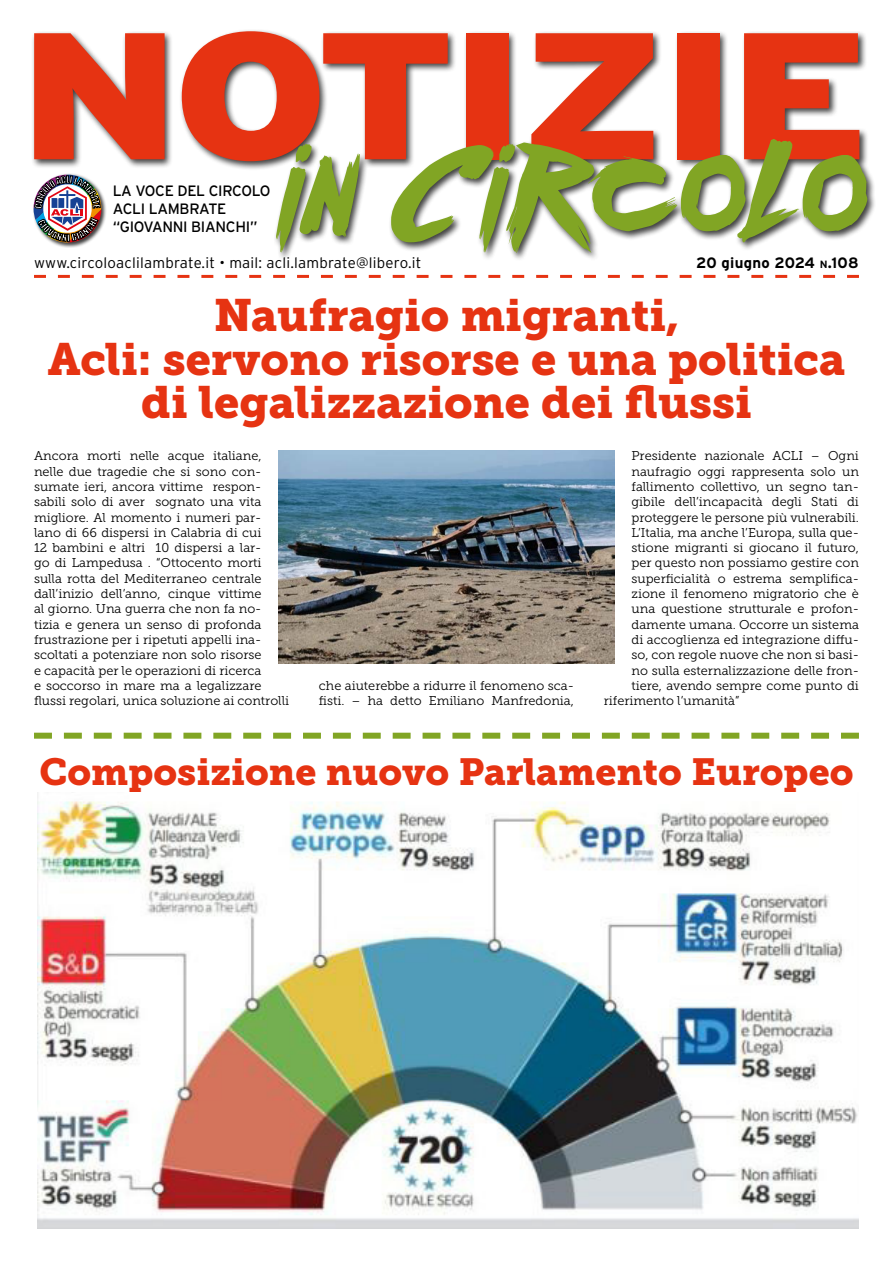
<style>
.page{position:relative;width:893px;height:1263px;background:#fff}
.page>*{position:absolute;margin:0;border:0;box-sizing:border-box;transform-origin:0 0}
.t1{font:900 180px "Interstate";letter-spacing:-.03em;color:#e63312;scale:1.18 1}
.t2{font:105px "outrunfuture";letter-spacing:-.035em;color:#81a524}
.t3{font:45px/43.5px "Museo Slab 900";color:#e63312;text-align:center}
.t4{font:37.5px "Museo Slab 900";color:#e63312}
.t5{font:300 15px "Interstate";letter-spacing:.015em;color:#000}
.t6{font:15px/18px "Interstate";letter-spacing:-.02em;color:#000}
.t7{font:700 15px "Interstate";letter-spacing:.015em;color:#000}
.t8{font:12.75px/15.3px "Museo Slab 300";color:#000}
.s1{font-size:10.5px}
.s2{font-style:inherit}
</style>
<div class="page">
<img style="left:279px;top:451px;width:335px;height:212px">
<svg style="left:34px;top:275px;width:825px;height:3px"></svg>
<svg style="left:34px;top:733px;width:825px;height:6px"></svg>
<img style="left:38px;top:801px;width:821px;height:428px">
<div style="left:32px;top:29px;width:845px;height:233px;background:#000;opacity:.75"></div>
<img style="left:34px;top:175px;width:71px;height:67px">
<h1 class="t1" style="left:19px;top:-7px;width:723px">NOTIZIE</h1>
<h2 class="t2" style="left:275px;top:134px;width:597px">in CircoLo</h2>
<p class="t6" style="left:113px;top:182px;width:159px">LA VOCE DEL CIRCOLO<br>ACLI LAMBRATE “GIOVANNI BIANCHI”</p>
<p class="t5" style="left:34px;top:254px;width:389px">www.circoloaclilambrate.it • mail: acli.lambrate@libero.it</p>
<p class="t7" style="left:696px;top:254px;width:164px">20 giugno 2024 <span class="s1">n</span><span class="s2">.</span>108</p>
<h3 class="t3" style="left:48px;top:294px;width:799px">Naufragio migranti,<br>Acli: servono risorse e una politica di legalizzazione dei flussi</h3>
<p class="t8" style="left:34px;top:448px;width:257px">Ancora morti nelle acque italiane, nelle due tragedie che si sono con&shy;sumate ieri, ancora vittime respon&shy;sabili solo di aver sognato una vita migliore. Al momento i numeri par&shy;lano di 66 dispersi in Calabria di cui<br>12 bambini e altri 10 dispersi a lar-<br>go di Lampedusa . “Ottocento morti sulla rotta del Mediterraneo centrale dall’inizio dell’anno, cinque vittime<br>al giorno. Una guerra che non fa no&shy;tizia e genera un senso di profonda frustrazione per i ripetuti appelli ina&shy;scoltati a potenziare non solo risorse<br>e capacità per le operazioni di ricerca<br>e soccorso in mare ma a legalizzare flussi regolari, unica soluzione ai controlli</p>
<p class="t8" style="left:631px;top:448px;width:229px">Presidente nazionale ACLI – Ogni</p>
<p class="t8" style="left:631px;top:464px;width:229px">naufragio oggi rappresenta solo un</p>
<p class="t8" style="left:631px;top:479px;width:229px">fallimento collettivo, un segno tan-</p>
<p class="t8" style="left:631px;top:494px;width:229px">gibile dell’incapacità degli Stati di</p>
<p class="t8" style="left:631px;top:510px;width:229px">proteggere le persone più vulnerabili.</p>
<p class="t8" style="left:631px;top:525px;width:229px">L’Italia, ma anche l’Europa, sulla que-</p>
<p class="t8" style="left:631px;top:540px;width:229px">stione migranti si giocano il futuro,</p>
<p class="t8" style="left:631px;top:555px;width:229px">per questo non possiamo gestire con</p>
<p class="t8" style="left:631px;top:571px;width:229px">superficialità o estrema semplifica-</p>
<p class="t8" style="left:631px;top:586px;width:229px">zione il fenomeno migratorio che è</p>
<p class="t8" style="left:631px;top:601px;width:229px">una questione strutturale e profon-</p>
<p class="t8" style="left:631px;top:617px;width:229px">damente umana. Occorre un sistema</p>
<p class="t8" style="left:631px;top:632px;width:229px">di accoglienza ed integrazione diffu-</p>
<p class="t8" style="left:631px;top:647px;width:229px">so, con regole nuove che non si basi-</p>
<p class="t8" style="left:631px;top:663px;width:229px">no sulla esternalizzazione delle fron-</p>
<p class="t8" style="left:631px;top:678px;width:229px">tiere, avendo sempre come punto di</p>
<p class="t8" style="left:604px;top:693px;width:137px">riferimento l’umanità”</p>
<p class="t8" style="left:319px;top:678px;width:257px">che aiuterebbe a ridurre il fenomeno sca&shy;fisti. – ha detto Emiliano Manfredonia,</p>
<h3 class="t4" style="left:39px;top:750px;width:815px">Composizione nuovo Parlamento Europeo</h3>
</div>
